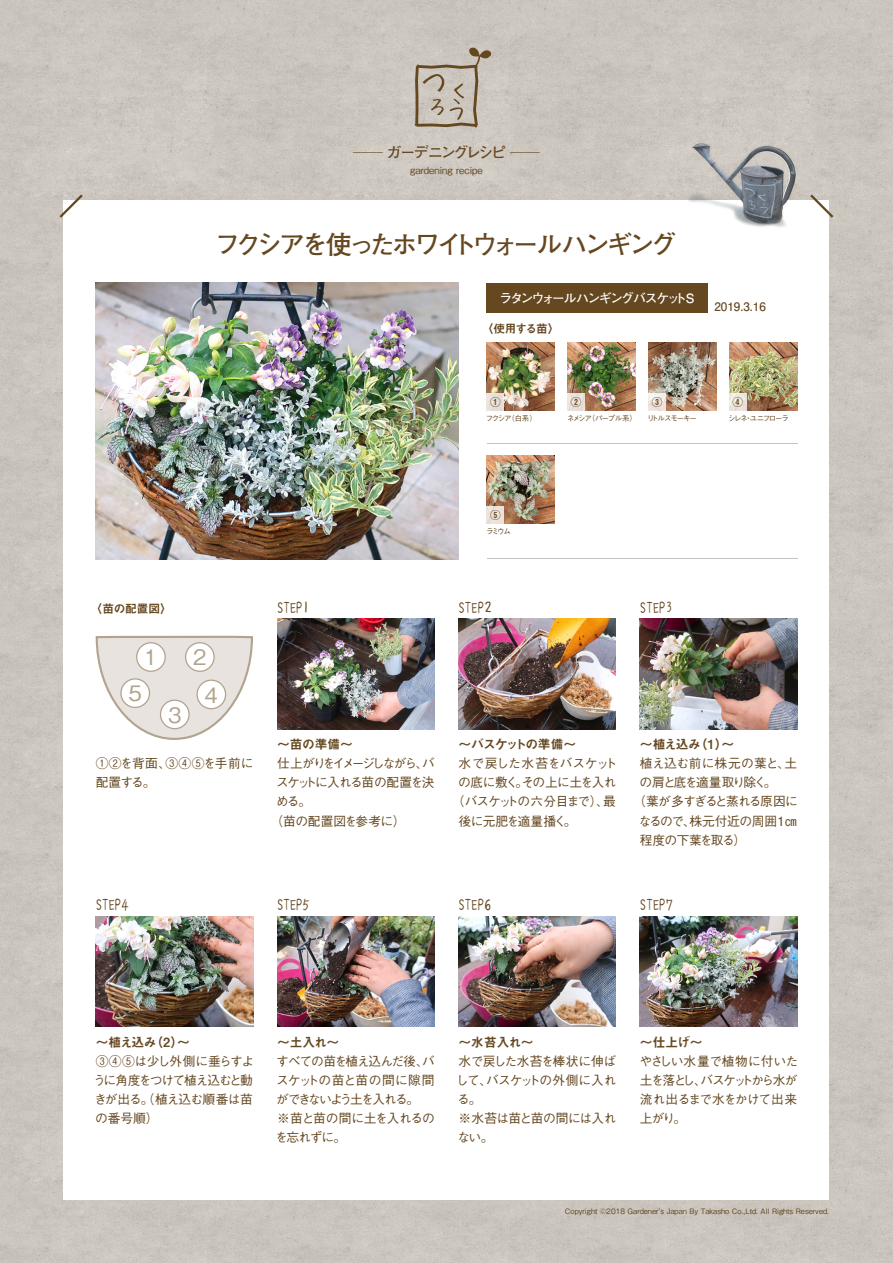
<style>
.page{position:relative;width:893px;height:1263px;background:#cbc5be}
.page>*{position:absolute;margin:0;border:0;box-sizing:border-box;transform-origin:0 0}
.t1{font:700 25.5px "Futo Go B101 Pro";letter-spacing:-.12em;color:#654720}
.t2{font:500 21.3px "Gothic BBB Pro";color:#b2a38f}
.t3{font:700 14.85px "Futo Go B101 Pro";letter-spacing:-.135em;color:#654720;scale:2 1}
.t4{font:500 12.75px/19.2px "Gothic BBB Pro";letter-spacing:-.07em;color:#654720;text-align:justify}
.t5{font:12.75px "Midashi Go Pro MB31";letter-spacing:-.065em;color:#654720}
.t6{font:12.75px "reikofont";color:#654720}
.t7{font:500 12.75px/19.2px "Gothic BBB Pro";letter-spacing:-.04em;color:#654720}
.t8{font:500 12.75px "Gothic BBB Pro";letter-spacing:-.045em;color:#654720}
.t9{font:500 12.75px/19.2px "Gothic BBB Pro";letter-spacing:-.1em;color:#654720}
.t10{font:500 12.75px/19.2px "Gothic BBB Pro";letter-spacing:-.005em;color:#654720}
.t11{font:700 12.75px "Futo Go B101 Pro";letter-spacing:-.135em;color:#fff}
.t12{font:500 12.75px "Gothic BBB Pro";letter-spacing:-.095em;color:#654720}
.t13{font:500 12.75px "Gothic BBB Pro";letter-spacing:-.035em;color:#654720}
.t14{font:500 12.75px "Gothic BBB Pro";letter-spacing:-.03em;color:#654720}
.t15{font:11.7px "Midashi Go Pro MB31";letter-spacing:-.03em;color:#654720}
.t16{font:700 11.7px "Futo Go B101 Pro";color:#654720}
.t17{font:10.65px "Midashi Go Pro MB31";color:#654720}
.t18{font:500 9.6px "Gothic BBB Pro";color:#654720}
.t19{font:500 7.5px "Gothic BBB Pro";color:#654720}
.t20{font:500 7.5px "Gothic BBB Pro";letter-spacing:-.12em;color:#654720}
.t21{font:500 7.5px "Gothic BBB Pro";letter-spacing:-.17em;color:#654720}
.t22{font:500 7.5px "Gothic BBB Pro";letter-spacing:-.15em;color:#654720}
.s1{font-size:14.85px}
</style>
<div class="page">
<div style="left:64px;top:200px;width:765px;height:999px;background:#fff"></div>
<svg style="left:810px;top:195px;width:23px;height:23px"></svg>
<svg style="left:60px;top:195px;width:23px;height:23px"></svg>
<img style="left:681px;top:133px;width:122px;height:95px">
<img style="left:692px;top:144px;width:103px;height:78px">
<svg style="left:415px;top:48px;width:76px;height:79px"></svg>
<img style="left:96px;top:283px;width:363px;height:276px">
<img style="left:96px;top:916px;width:157px;height:111px">
<img style="left:640px;top:916px;width:157px;height:111px">
<img style="left:640px;top:619px;width:157px;height:110px">
<img style="left:459px;top:916px;width:157px;height:111px">
<img style="left:459px;top:619px;width:157px;height:110px">
<img style="left:277px;top:916px;width:157px;height:111px">
<img style="left:277px;top:619px;width:157px;height:110px">
<img style="left:487px;top:342px;width:68px;height:68px">
<img style="left:487px;top:455px;width:68px;height:68px">
<img style="left:729px;top:342px;width:68px;height:68px">
<img style="left:568px;top:342px;width:68px;height:68px">
<img style="left:648px;top:342px;width:68px;height:68px">
<svg style="left:95px;top:635px;width:158px;height:105px"></svg>
<hr style="left:487px;top:443px;width:310px;height:1px;background:#c3c3c5">
<div style="left:161px;top:700px;width:28px;height:29px;background:#fff;border-radius:50%"></div>
<div style="left:160px;top:699px;width:30px;height:30px;border:1px solid #b2a38f;border-radius:50%"></div>
<div style="left:186px;top:643px;width:28px;height:28px;background:#fff;border-radius:50%"></div>
<div style="left:185px;top:642px;width:30px;height:30px;border:1px solid #b2a38f;border-radius:50%"></div>
<div style="left:137px;top:643px;width:28px;height:28px;background:#fff;border-radius:50%"></div>
<div style="left:136px;top:642px;width:30px;height:30px;border:1px solid #b2a38f;border-radius:50%"></div>
<div style="left:121px;top:679px;width:28px;height:28px;background:#fff;border-radius:50%"></div>
<div style="left:120px;top:678px;width:30px;height:30px;border:1px solid #b2a38f;border-radius:50%"></div>
<div style="left:197px;top:680px;width:29px;height:29px;background:#fff;border-radius:50%"></div>
<div style="left:196px;top:679px;width:30px;height:30px;border:1px solid #b2a38f;border-radius:50%"></div>
<div style="left:487px;top:393px;width:17px;height:17px;background:#e8dfd9"></div>
<svg style="left:487px;top:506px;width:17px;height:17px"></svg>
<svg style="left:729px;top:393px;width:17px;height:17px"></svg>
<div style="left:568px;top:393px;width:17px;height:17px;background:#eae1db"></div>
<svg style="left:648px;top:393px;width:17px;height:17px"></svg>
<hr style="left:487px;top:558px;width:310px;height:1px;background:#c3c3c5">
<div style="left:487px;top:283px;width:221px;height:30px;background:#654720"></div>
<p class="t3" style="left:353px;top:140px;width:95px">─ ガーデニングレシピ ─</p>
<p class="t18" style="left:410px;top:163px;width:74px">gardening recipe</p>
<p class="t1" style="left:215px;top:224px;width:463px">フクシアを使ったホワイトウォールハンギング</p>
<p class="t11" style="left:500px;top:287px;width:196px">ラタンウォールハンギングバスケットS</p>
<p class="t15" style="left:482px;top:319px;width:79px">〈使用する苗〉</p>
<p class="t16" style="left:714px;top:297px;width:53px">2019.3.16</p>
<p class="t17" style="left:490px;top:393px;width:12px">①</p>
<p class="t19" style="left:486px;top:412px;width:52px">フクシア（白系）</p>
<p class="t17" style="left:571px;top:393px;width:12px">②</p>
<p class="t20" style="left:567px;top:412px;width:71px">ネメシア（パープル系）</p>
<p class="t17" style="left:652px;top:393px;width:12px">③</p>
<p class="t22" style="left:647px;top:412px;width:51px">リトルスモーキー</p>
<p class="t17" style="left:732px;top:393px;width:12px">④</p>
<p class="t21" style="left:728px;top:412px;width:62px">シレネ・ユニフローラ</p>
<p class="t15" style="left:91px;top:599px;width:83px">〈苗の配置図〉</p>
<p class="t2" style="left:144px;top:640px;width:15px">1</p>
<p class="t2" style="left:193px;top:640px;width:15px">2</p>
<p class="t2" style="left:129px;top:676px;width:15px">5</p>
<p class="t2" style="left:205px;top:677px;width:15px">4</p>
<p class="t2" style="left:168px;top:697px;width:15px">3</p>
<p class="t6" style="left:277px;top:601px;width:34px">STEP<span class="s1">1</span></p>
<p class="t17" style="left:490px;top:506px;width:12px">⑤</p>
<p class="t19" style="left:486px;top:525px;width:26px">ラミウム</p>
<p class="t6" style="left:459px;top:601px;width:34px">STEP<span class="s1">2</span></p>
<p class="t6" style="left:640px;top:601px;width:34px">STEP<span class="s1">3</span></p>
<p class="t10" style="left:96px;top:752px;width:159px">①②を背面、③④⑤を手前に配置する。</p>
<p class="t6" style="left:96px;top:898px;width:34px">STEP<span class="s1">4</span></p>
<p class="t5" style="left:277px;top:734px;width:76px">～苗の準備～</p>
<p class="t4" style="left:276px;top:752px;width:160px">仕上がりをイメージしながら、バスケットに入れる苗の配置を決める。</p>
<p class="t14" style="left:270px;top:810px;width:137px">（苗の配置図を参考に）</p>
<p class="t5" style="left:459px;top:734px;width:117px">～バスケットの準備～</p>
<p class="t13" style="left:459px;top:753px;width:160px">水で戻した水苔をバスケット</p>
<p class="t8" style="left:458px;top:772px;width:160px">の底に敷く。その上に土を入れ</p>
<p class="t12" style="left:452px;top:791px;width:166px">（バスケットの六分目まで）、最</p>
<p class="t8" style="left:459px;top:810px;width:119px">後に元肥を適量播く。</p>
<p class="t6" style="left:277px;top:898px;width:34px">STEP<span class="s1">5</span></p>
<p class="t6" style="left:459px;top:898px;width:34px">STEP<span class="s1">6</span></p>
<p class="t5" style="left:640px;top:734px;width:96px">〜植え込み（1）〜</p>
<p class="t7" style="left:640px;top:752px;width:159px">植え込む前に株元の葉と、土の肩と底を適量取り除く。</p>
<p class="t4" style="left:639px;top:790px;width:161px;text-indent:-6px">（葉が多すぎると蒸れる原因になるので、株元付近の周囲1㎝程度の下葉を取る）</p>
<p class="t6" style="left:640px;top:898px;width:34px">STEP<span class="s1">7</span></p>
<p class="t5" style="left:96px;top:1032px;width:96px">〜植え込み（2）〜</p>
<p class="t4" style="left:93px;top:1050px;width:162px">③④⑤は少し外側に垂らすように角度をつけて植え込むと動きが出る。（植え込む順番は苗の番号順）</p>
<p class="t5" style="left:277px;top:1032px;width:62px">～土入れ～</p>
<p class="t4" style="left:276px;top:1050px;width:160px">すべての苗を植え込んだ後、バスケットの苗と苗の間に隙間ができないよう土を入れる。</p>
<p class="t9" style="left:275px;top:1107px;width:161px">※苗と苗の間に土を入れるのを忘れずに。</p>
<p class="t5" style="left:459px;top:1032px;width:75px">～水苔入れ～</p>
<p class="t4" style="left:456px;top:1050px;width:162px">水で戻した水苔を棒状に伸ばして、バスケットの外側に入れる。</p>
<p class="t4" style="left:457px;top:1107px;width:160px">※水苔は苗と苗の間には入れない。</p>
<p class="t5" style="left:640px;top:1032px;width:62px">～仕上げ～</p>
<p class="t4" style="left:639px;top:1050px;width:160px">やさしい水量で植物に付いた土を落とし、バスケットから水が流れ出るまで水をかけて出来上がり。</p>
<p class="t19" style="left:565px;top:1205px;width:266px">Copyright ©2018 Gardener's Japan By Takasho Co.,Ltd. All Rights Reserved.</p>
</div>
